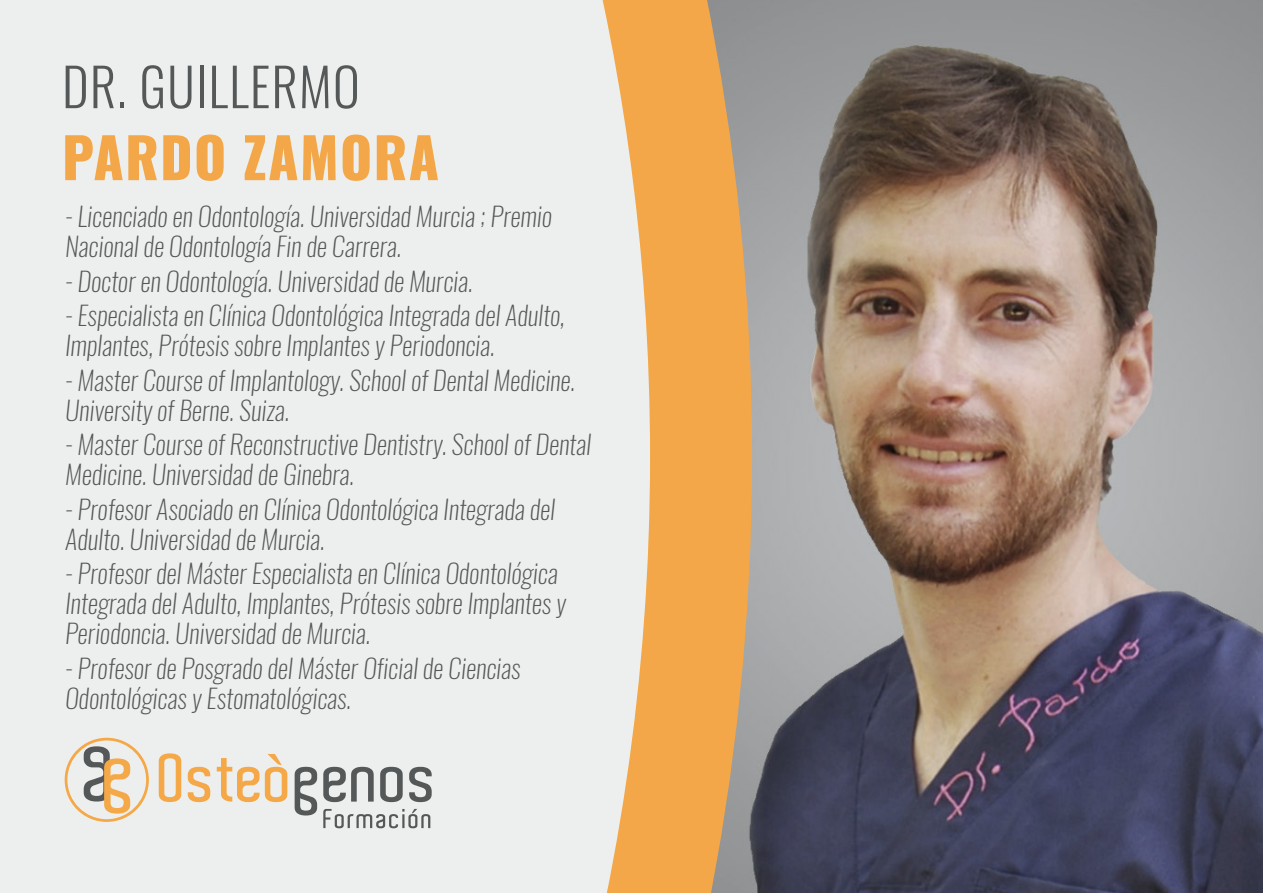
<style>
.page{position:relative;width:1263px;height:893px;background:#edefee}
.page>*{position:absolute;margin:0;border:0;box-sizing:border-box;transform-origin:0 0}
.t1{font:800 55.5px "Oswald";letter-spacing:.025em;color:#f3a748}
.t2{font:300 52.5px "Oswald";letter-spacing:.025em;color:#555858}
.t3{font:italic 200 26.25px/30px "Oswald";color:#555858}
</style>
<div class="page">
<svg style="left:159px;top:753px;width:22px;height:49px"></svg>
<svg style="left:188px;top:767px;width:22px;height:35px"></svg>
<svg style="left:217px;top:754px;width:70px;height:48px"></svg>
<svg style="left:295px;top:767px;width:22px;height:48px"></svg>
<svg style="left:323px;top:767px;width:51px;height:35px"></svg>
<svg style="left:380px;top:767px;width:23px;height:35px"></svg>
<svg style="left:409px;top:767px;width:23px;height:35px"></svg>
<svg style="left:65px;top:738px;width:84px;height:84px"></svg>
<svg style="left:323px;top:809px;width:107px;height:19px"></svg>
<img style="left:752px;top:0;width:511px;height:893px">
<svg style="left:602px;top:0;width:150px;height:893px;fill:#f3a748"></svg>
<h2 class="t2" style="left:62px;top:52px;width:299px">DR. GUILLERMO</h2>
<h1 class="t1" style="left:62px;top:119px;width:379px">PARDO ZAMORA</h1>
<p class="t3" style="left:65px;top:201px;width:488px">- Licenciado en Odontología. Universidad Murcia ; Premio<br>Nacional de Odontología Fin de Carrera.</p>
<p class="t3" style="left:65px;top:266px;width:409px">- Doctor en Odontología. Universidad de Murcia.</p>
<p class="t3" style="left:65px;top:300px;width:501px">- Especialista en Clínica Odontológica Integrada del Adulto,<br>Implantes, Prótesis sobre Implantes y Periodoncia.</p>
<p class="t3" style="left:65px;top:365px;width:512px">- Master Course of Implantology. School of Dental Medicine.<br>University of Berne. Suiza.</p>
<p class="t3" style="left:65px;top:429px;width:527px">- Master Course of Reconstructive Dentistry. School of Dental<br>Medicine. Universidad de Ginebra.</p>
<p class="t3" style="left:65px;top:494px;width:491px">- Profesor Asociado en Clínica Odontológica Integrada del<br>Adulto. Universidad de Murcia.</p>
<p class="t3" style="left:65px;top:558px;width:502px">- Profesor del Máster Especialista en Clínica Odontológica<br>Integrada del Adulto, Implantes, Prótesis sobre Implantes y<br>Periodoncia. Universidad de Murcia.</p>
<p class="t3" style="left:65px;top:653px;width:457px">- Profesor de Posgrado del Máster Oficial de Ciencias<br>Odontológicas y Estomatológicas.</p>
</div>
